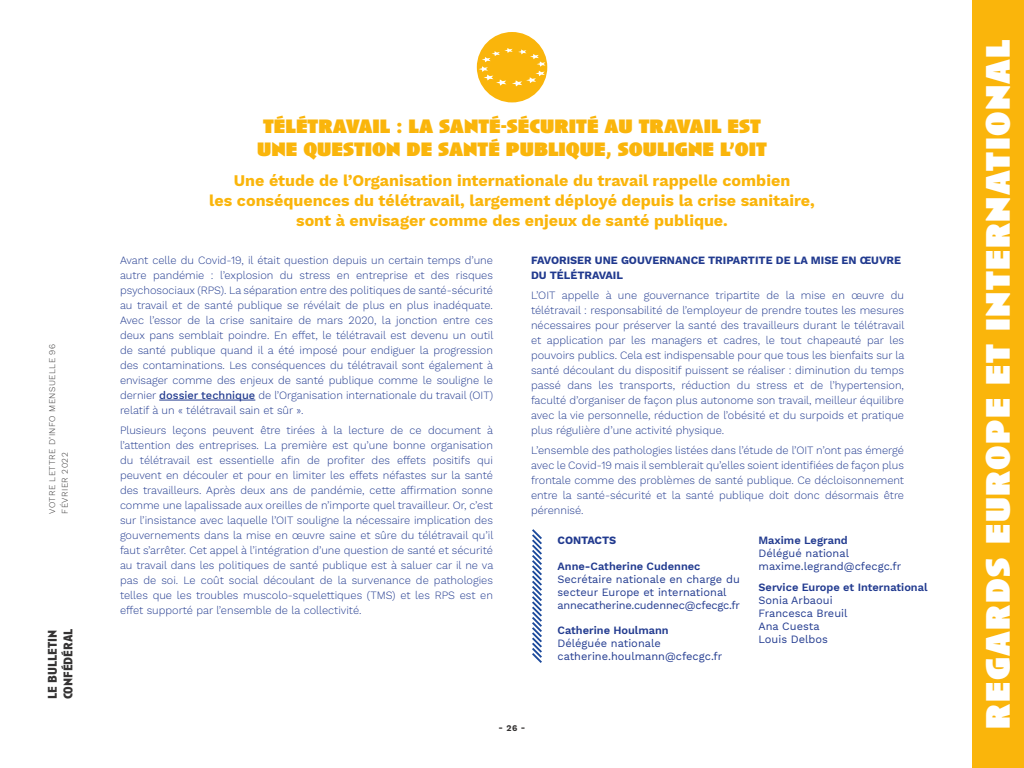
<style>
.page{position:relative;width:1024px;height:768px;background:#fff}
.page>*{position:absolute;margin:0;border:0;box-sizing:border-box;transform-origin:0 0}
.t1{font:900 35px "Anisette";letter-spacing:.04em;color:#fff}
.t2{font:900 20px/23px "Anisette";color:#fab50b;text-align:center}
.t3{font:700 16px/20px "Work Sans";color:#fab50b;text-align:center}
.t4{font:700 13px/15.6px "Anisette Pro";color:#353333}
.t5{font:300 11px/15px "Work Sans";color:#213a8f;text-align:justify}
.t6{font:11px/13px "Work Sans";color:#213a8f}
.t7{font:600 11px "Work Sans";color:#213a8f}
.t8{font:700 11px/15px "Work Sans";color:#213a8f}
.t9{font:300 8.6px/12.7px "Work Sans";letter-spacing:.05em;color:#353333}
.t10{font:700 8.6px "Work Sans";color:#353333}
.s1{font-weight:500}
</style>
<div class="page">
<div style="left:477px;top:32px;width:70px;height:70px;background:#fab50b;border-radius:50%"></div>
<svg style="left:479px;top:48px;width:67px;height:38px"></svg>
<div style="left:972px;top:0;width:52px;height:768px;background:#fab50b"></div>
<hr style="left:159px;top:400px;width:96px;height:1px;background:#213a8f">
<svg style="left:532px;top:529px;width:10px;height:134px"></svg>
<p class="t9" style="left:46px;top:514px;width:171px;rotate:-90deg">VOTRE LETTRE D’INFO MENSUELLE 96<br>FÉVRIER 2022</p>
<p class="t4" style="left:44px;top:699px;width:72px;rotate:-90deg">le bulletin confédéral</p>
<h2 class="t2" style="left:257px;top:115px;width:511px">TÉLÉTRAVAIL : LA SANTÉ-SÉCURITÉ AU TRAVAIL EST<br>UNE QUESTION DE SANTÉ PUBLIQUE, SOULIGNE L’OIT</h2>
<h3 class="t3" style="left:209px;top:172px;width:607px">Une étude de l’Organisation internationale du travail rappelle combien<br>les conséquences du télétravail, largement déployé depuis la crise sanitaire, sont à envisager comme des enjeux de santé publique.</h3>
<p class="t5" style="left:120px;top:253px;width:375px">Avant celle du Covid-19, il était question depuis un certain temps d’une autre pandémie : l’explosion du stress en entreprise et des risques psychosociaux (RPS). La séparation entre des politiques de santé-sécurité au travail et de santé publique se révélait de plus en plus inadéquate.<br>Avec l’essor de la crise sanitaire de mars 2020, la jonction entre ces deux pans semblait poindre. En effet, le télétravail est devenu un outil de santé publique quand il a été imposé pour endiguer la progression des contaminations. Les conséquences du télétravail sont également à envisager comme des enjeux de santé publique comme le souligne le dernier <span class="s1">dossier technique</span> de l’Organisation internationale du travail (OIT) relatif à un « télétravail sain et sûr ».</p>
<p class="t5" style="left:120px;top:423px;width:375px">Plusieurs leçons peuvent être tirées à la lecture de ce document à l’attention des entreprises. La première est qu’une bonne organisation du télétravail est essentielle afin de profiter des effets positifs qui peuvent en découler et pour en limiter les effets néfastes sur la santé des travailleurs. Après deux ans de pandémie, cette affirmation sonne comme une lapalissade aux oreilles de n’importe quel travailleur. Or, c’est sur l’insistance avec laquelle l’OIT souligne la nécessaire implication des gouvernements dans la mise en œuvre saine et sûre du télétravail qu’il faut s’arrêter. Cet appel à l’intégration d’une question de santé et sécurité au travail dans les politiques de santé publique est à saluer car il ne va pas de soi. Le coût social découlant de la survenance de pathologies telles que les troubles muscolo-squelettiques (TMS) et les RPS est en effet supporté par l’ensemble de la collectivité.</p>
<p class="t8" style="left:531px;top:254px;width:372px">FAVORISER UNE GOUVERNANCE TRIPARTITE DE LA MISE EN ŒUVRE<br>DU TÉLÉTRAVAIL</p>
<p class="t5" style="left:531px;top:289px;width:375px">L’OIT appelle à une gouvernance tripartite de la mise en œuvre du télétravail : responsabilité de l’employeur de prendre toutes les mesures nécessaires pour préserver la santé des travailleurs durant le télétravail et application par les managers et cadres, le tout chapeauté par les pouvoirs publics. Cela est indispensable pour que tous les bienfaits sur la santé découlant du dispositif puissent se réaliser : diminution du temps passé dans les transports, réduction du stress et de l’hypertension, faculté d’organiser de façon plus autonome son travail, meilleur équilibre avec la vie personnelle, réduction de l’obésité et du surpoids et pratique plus régulière d’une activité physique.</p>
<p class="t5" style="left:531px;top:444px;width:375px">L’ensemble des pathologies listées dans l’étude de l’OIT n’ont pas émergé avec le Covid-19 mais il semblerait qu’elles soient identifiées de façon plus frontale comme des problèmes de santé publique. Ce décloisonnement entre la santé-sécurité et la santé publique doit donc désormais être pérennisé.</p>
<p class="t8" style="left:558px;top:533px;width:60px">CONTACTS</p>
<p class="t7" style="left:558px;top:560px;width:144px">Anne-Catherine Cudennec</p>
<p class="t6" style="left:558px;top:573px;width:184px">Secrétaire nationale en charge du secteur Europe et international annecatherine.cudennec@cfecgc.fr</p>
<p class="t7" style="left:558px;top:624px;width:113px">Catherine Houlmann</p>
<p class="t6" style="left:558px;top:637px;width:166px">Déléguée nationale catherine.houlmann@cfecgc.fr</p>
<p class="t7" style="left:759px;top:534px;width:91px">Maxime Legrand</p>
<p class="t6" style="left:759px;top:547px;width:144px">Délégué national maxime.legrand@cfecgc.fr</p>
<p class="t7" style="left:759px;top:581px;width:171px">Service Europe et International</p>
<p class="t6" style="left:759px;top:594px;width:90px">Sonia Arbaoui<br>Francesca Breuil<br>Ana Cuesta<br>Louis Delbos</p>
<p class="t10" style="left:499px;top:723px;width:28px">- 26 -</p>
<h1 class="t1" style="left:978px;top:729px;width:691px;rotate:-90deg">REGARDS EUROPE ET INTERNATIONAL</h1>
</div>
